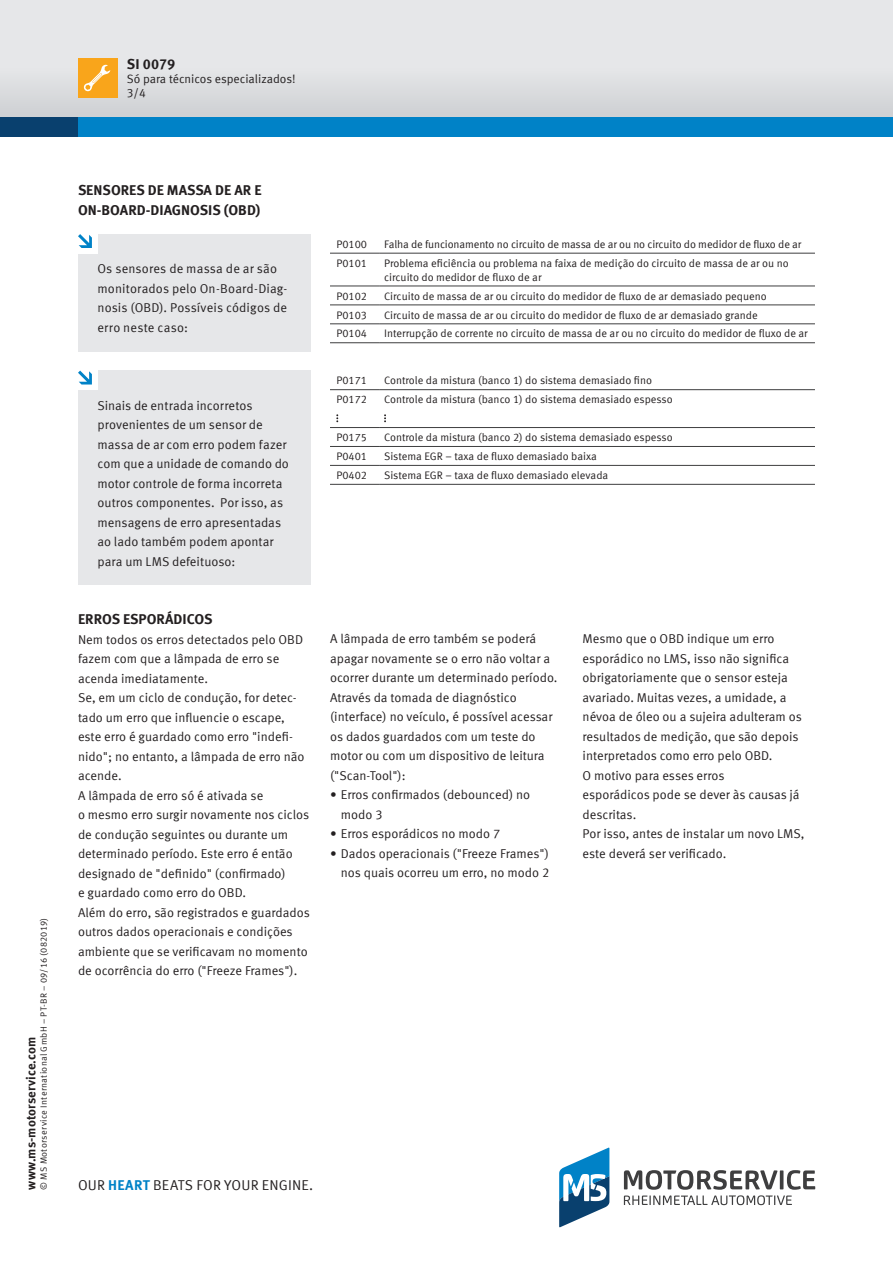
<style>
.page{position:relative;width:893px;height:1263px;background:#fff}
.page>*{position:absolute;margin:0;border:0;box-sizing:border-box;transform-origin:0 0}
.t1{font:700 14.25px/19.5px "Meta Offc Pro";color:#231f20}
.t2{font:14.25px "Meta Offc Pro Norm";letter-spacing:.01em;color:#231f20}
.t3{font:12.75px/19.5px "Meta Offc Pro Norm";color:#231f20}
.t4{font:700 12.75px "Meta Offc Pro";letter-spacing:.01em;color:#231f20}
.t5{font:12px "Meta Offc Pro Norm";letter-spacing:-.005em;color:#231f20}
.t6{font:10.8px/13.8px "Meta Offc Pro Norm";color:#231f20}
.t7{font:9px "Meta Offc Pro Norm";letter-spacing:.03em;color:#231f20}
.s1{font-family:"Meta Offc Pro";font-weight:700;color:#0082c7}
</style>
<div class="page">
<svg style="left:559px;top:1147px;width:50px;height:80px"></svg>
<svg style="left:624px;top:1170px;width:191px;height:35px"></svg>
<div style="left:0;top:0;width:893px;height:127px;background:#e6e7e9"></div>
<div style="left:0;top:68px;width:893px;height:49px;background:#dadbde"></div>
<div style="left:0;top:117px;width:893px;height:19px;background:#09406e"></div>
<div style="left:78px;top:117px;width:815px;height:19px;background:#0082c7"></div>
<div style="left:78px;top:58px;width:39px;height:39px;background:#f9a51b"></div>
<svg style="left:83px;top:64px;width:27px;height:28px"></svg>
<hr style="left:330px;top:253px;width:50px;height:1px;background:#3e3e3f">
<hr style="left:380px;top:253px;width:435px;height:1px;background:#3e3e3f">
<hr style="left:330px;top:286px;width:50px;height:1px;background:#3e3e3f">
<hr style="left:380px;top:286px;width:435px;height:1px;background:#3e3e3f">
<hr style="left:330px;top:304px;width:50px;height:1px;background:#3e3e3f">
<hr style="left:380px;top:304px;width:435px;height:1px;background:#3e3e3f">
<hr style="left:330px;top:323px;width:50px;height:1px;background:#3e3e3f">
<hr style="left:330px;top:342px;width:50px;height:1px;background:#3e3e3f">
<hr style="left:380px;top:323px;width:435px;height:1px;background:#3e3e3f">
<hr style="left:380px;top:342px;width:435px;height:1px;background:#3e3e3f">
<hr style="left:330px;top:389px;width:50px;height:1px;background:#3e3e3f">
<hr style="left:380px;top:389px;width:435px;height:1px;background:#3e3e3f">
<hr style="left:330px;top:427px;width:50px;height:1px;background:#3e3e3f">
<hr style="left:380px;top:427px;width:435px;height:1px;background:#3e3e3f">
<hr style="left:330px;top:446px;width:50px;height:1px;background:#3e3e3f">
<hr style="left:380px;top:446px;width:435px;height:1px;background:#3e3e3f">
<hr style="left:330px;top:465px;width:50px;height:1px;background:#3e3e3f">
<hr style="left:330px;top:484px;width:50px;height:1px;background:#3e3e3f">
<hr style="left:380px;top:465px;width:435px;height:1px;background:#3e3e3f">
<hr style="left:380px;top:484px;width:435px;height:1px;background:#3e3e3f">
<svg style="left:336px;top:414px;width:2px;height:8px"></svg>
<svg style="left:384px;top:414px;width:2px;height:8px"></svg>
<div style="left:78px;top:370px;width:233px;height:215px;background:#e6e7e9"></div>
<div style="left:78px;top:234px;width:233px;height:117px;background:#e6e7e9"></div>
<div style="left:78px;top:234px;width:19px;height:19px;background:#fff"></div>
<svg style="left:78px;top:234px;width:14px;height:14px"></svg>
<div style="left:78px;top:370px;width:19px;height:20px;background:#fff"></div>
<svg style="left:78px;top:371px;width:14px;height:13px"></svg>
<p class="t1" style="left:127px;top:54px;width:50px">SI 0079</p>
<p class="t5" style="left:127px;top:84px;width:21px">3/4</p>
<p class="t5" style="left:127px;top:70px;width:170px">Só para técnicos especializados!</p>
<p class="t7" style="left:37px;top:1189px;width:274px;rotate:-90deg">© MS Motorservice International GmbH – PT-BR – 09/16 (082019)</p>
<p class="t4" style="left:21px;top:1189px;width:154px;rotate:-90deg">www.ms-motorservice.com</p>
<p class="t1" style="left:78px;top:179px;width:185px">SENSORES DE MASSA DE AR E<br>ON-BOARD-DIAGNOSIS (OBD)</p>
<p class="t3" style="left:97px;top:258px;width:191px">Os sensores de massa de ar são monitorados pelo On-Board-Diag&shy;nosis (OBD). Possíveis códigos de erro neste caso:</p>
<p class="t3" style="left:97px;top:395px;width:193px">Sinais de entrada incorretos provenientes de um sensor de massa de ar com erro podem fazer com que a unidade de comando do motor controle de forma incorreta outros componentes. Por isso, as mensagens de erro apresentadas ao lado também podem apontar para um LMS defeituoso:</p>
<p class="t6" style="left:336px;top:236px;width:32px">P0100</p>
<p class="t6" style="left:384px;top:236px;width:419px">Falha de funcionamento no circuito de massa de ar ou no circuito do medidor de fluxo de ar</p>
<p class="t6" style="left:336px;top:255px;width:32px">P0101</p>
<p class="t6" style="left:384px;top:255px;width:406px">Problema eficiência ou problema na faixa de medição do circuito de massa de ar ou no circuito do medidor de fluxo de ar</p>
<p class="t6" style="left:336px;top:288px;width:32px">P0102</p>
<p class="t6" style="left:384px;top:288px;width:384px">Circuito de massa de ar ou circuito do medidor de fluxo de ar demasiado pequeno</p>
<p class="t6" style="left:336px;top:307px;width:32px">P0103</p>
<p class="t6" style="left:384px;top:307px;width:375px">Circuito de massa de ar ou circuito do medidor de fluxo de ar demasiado grande</p>
<p class="t6" style="left:336px;top:326px;width:32px">P0104</p>
<p class="t6" style="left:384px;top:326px;width:425px">Interrupção de corrente no circuito de massa de ar ou no circuito do medidor de fluxo de ar</p>
<p class="t6" style="left:336px;top:373px;width:32px">P0171</p>
<p class="t6" style="left:384px;top:373px;width:269px">Controle da mistura (banco 1) do sistema demasiado fino</p>
<p class="t6" style="left:336px;top:392px;width:32px">P0172</p>
<p class="t6" style="left:384px;top:392px;width:290px">Controle da mistura (banco 1) do sistema demasiado espesso</p>
<p class="t6" style="left:336px;top:430px;width:32px">P0175</p>
<p class="t6" style="left:384px;top:430px;width:290px">Controle da mistura (banco 2) do sistema demasiado espesso</p>
<p class="t6" style="left:336px;top:449px;width:32px">P0401</p>
<p class="t6" style="left:384px;top:449px;width:214px">Sistema EGR – taxa de fluxo demasiado baixa</p>
<p class="t6" style="left:336px;top:468px;width:32px">P0402</p>
<p class="t6" style="left:384px;top:468px;width:226px">Sistema EGR – taxa de fluxo demasiado elevada</p>
<p class="t1" style="left:78px;top:608px;width:136px">ERROS ESPORÁDICOS</p>
<p class="t3" style="left:78px;top:629px;width:233px">Nem todos os erros detectados pelo OBD fazem com que a lâmpada de erro se acenda imediatamente.<br>Se, em um ciclo de condução, for detec&shy;tado um erro que influencie o escape, este erro é guardado como erro "indefi&shy;nido"; no entanto, a lâmpada de erro não acende.<br>A lâmpada de erro só é ativada se<br>o mesmo erro surgir novamente nos ciclos de condução seguintes ou durante um determinado período. Este erro é então designado de "definido" (confirmado)<br>e guardado como erro do OBD.<br>Além do erro, são registrados e guardados outros dados operacionais e condições ambiente que se verificavam no momento de ocorrência do erro ("Freeze Frames").</p>
<p class="t3" style="left:330px;top:628px;width:229px">A lâmpada de erro também se poderá apagar novamente se o erro não voltar a ocorrer durante um determinado período.<br>Através da tomada de diagnóstico (interface) no veículo, é possível acessar os dados guardados com um teste do motor ou com um dispositivo de leitura ("Scan-Tool"):</p>
<p class="t3" style="left:341px;top:784px;width:191px;text-indent:-11px">• Erros confirmados (debounced) no modo 3</p>
<p class="t3" style="left:330px;top:823px;width:172px">• Erros esporádicos no modo 7</p>
<p class="t3" style="left:330px;top:843px;width:221px;text-align:right">• Dados operacionais ("Freeze Frames") nos quais ocorreu um erro, no modo 2</p>
<p class="t3" style="left:583px;top:628px;width:223px">Mesmo que o OBD indique um erro esporádico no LMS, isso não significa obrigatoriamente que o sensor esteja avariado. Muitas vezes, a umidade, a névoa de óleo ou a sujeira adulteram os resultados de medição, que são depois interpretados como erro pelo OBD.<br>O motivo para esses erros<br>esporádicos pode se dever às causas já descritas.<br>Por isso, antes de instalar um novo LMS, este deverá ser verificado.</p>
<p class="t2" style="left:78px;top:1174px;width:237px">OUR <span class="s1">HEART</span> BEATS FOR YOUR ENGINE.</p>
</div>
